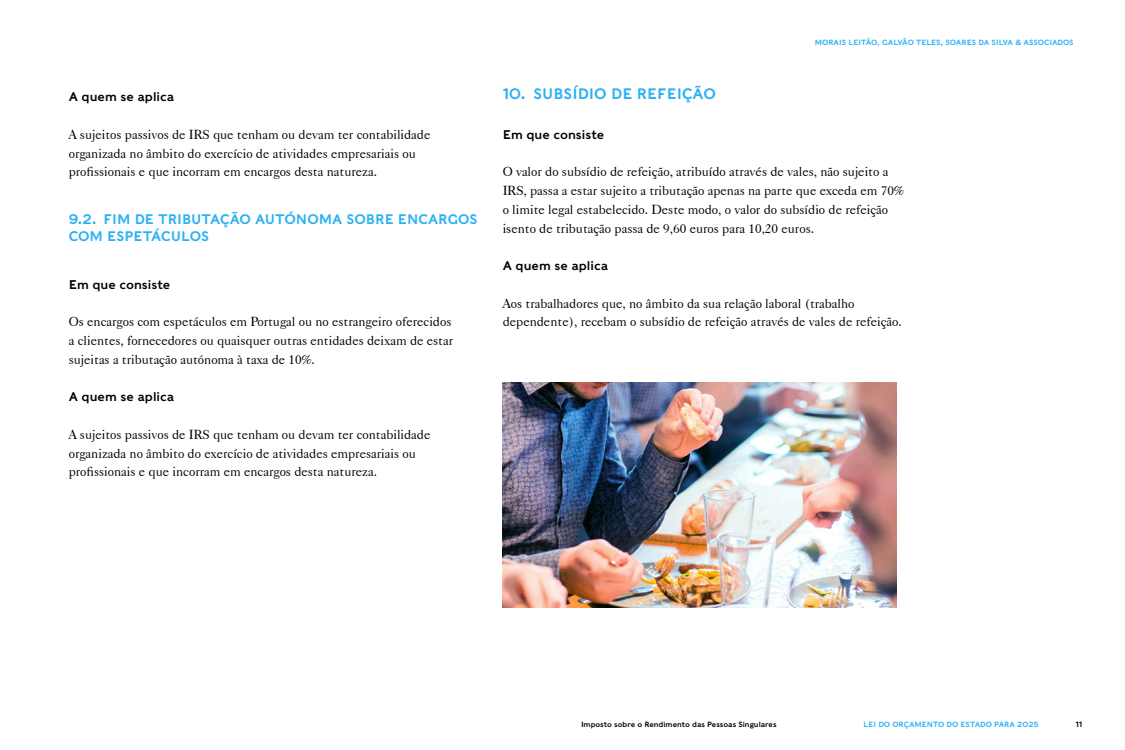
<style>
.page{position:relative;width:1125px;height:750px;background:#fff}
.page>*{position:absolute;margin:0;border:0;box-sizing:border-box;transform-origin:0 0}
.t1{font:15px "Caslons Egyptian";color:#2ab1f5}
.t2{font:13.75px/17.5px "Caslons Egyptian";color:#2ab1f5}
.t3{font:13.12px/18.8px "Caslon 540 BT";color:#000}
.t4{font:12.5px "Caslons Egyptian";color:#000}
.t5{font:7.5px "Caslons Egyptian";color:#2ab1f5}
.t6{font:7.5px "Caslons Egyptian";color:#000}
</style>
<div class="page">
<img style="left:503px;top:382px;width:393px;height:226px">
<p class="t4" style="left:69px;top:89px;width:107px">A quem se aplica</p>
<p class="t3" style="left:69px;top:125px;width:363px">A sujeitos passivos de IRS que tenham ou devam ter contabilidade organizada no âmbito do exercício de atividades empresariais ou profissionais e que incorram em encargos desta natureza.</p>
<p class="t2" style="left:69px;top:210px;width:410px">9.2. FIM DE TRIBUTAÇÃO AUTÓNOMA SOBRE ENCARGOS<br>COM ESPETÁCULOS</p>
<p class="t4" style="left:69px;top:276px;width:103px">Em que consiste</p>
<p class="t3" style="left:69px;top:312px;width:386px">Os encargos com espetáculos em Portugal ou no estrangeiro oferecidos a clientes, fornecedores ou quaisquer outras entidades deixam de estar sujeitas a tributação autónoma à taxa de 10%.</p>
<p class="t4" style="left:69px;top:389px;width:107px">A quem se aplica</p>
<p class="t3" style="left:69px;top:425px;width:363px">A sujeitos passivos de IRS que tenham ou devam ter contabilidade organizada no âmbito do exercício de atividades empresariais ou profissionais e que incorram em encargos desta natureza.</p>
<p class="t5" style="left:815px;top:37px;width:260px">MORAIS LEITÃO, GALVÃO TELES, SOARES DA SILVA &amp; ASSOCIADOS</p>
<p class="t1" style="left:503px;top:84px;width:215px">10. SUBSÍDIO DE REFEIÇÃO</p>
<p class="t4" style="left:503px;top:126px;width:103px">Em que consiste</p>
<p class="t3" style="left:503px;top:162px;width:402px">O valor do subsídio de refeição, atribuído através de vales, não sujeito a IRS, passa a estar sujeito a tributação apenas na parte que exceda em 70% o limite legal estabelecido. Deste modo, o valor do subsídio de refeição isento de tributação passa de 9,60 euros para 10,20 euros.</p>
<p class="t4" style="left:503px;top:257px;width:107px">A quem se aplica</p>
<p class="t3" style="left:503px;top:293px;width:401px">Aos trabalhadores que, no âmbito da sua relação laboral (trabalho dependente), recebam o subsídio de refeição através de vales de refeição.</p>
<p class="t6" style="left:581px;top:720px;width:197px">Imposto sobre o Rendimento das Pessoas Singulares</p>
<p class="t5" style="left:864px;top:720px;width:177px">LEI DO ORÇAMENTO DO ESTADO PARA 2025</p>
<p class="t6" style="left:1076px;top:720px;width:8px">11</p>
</div>
